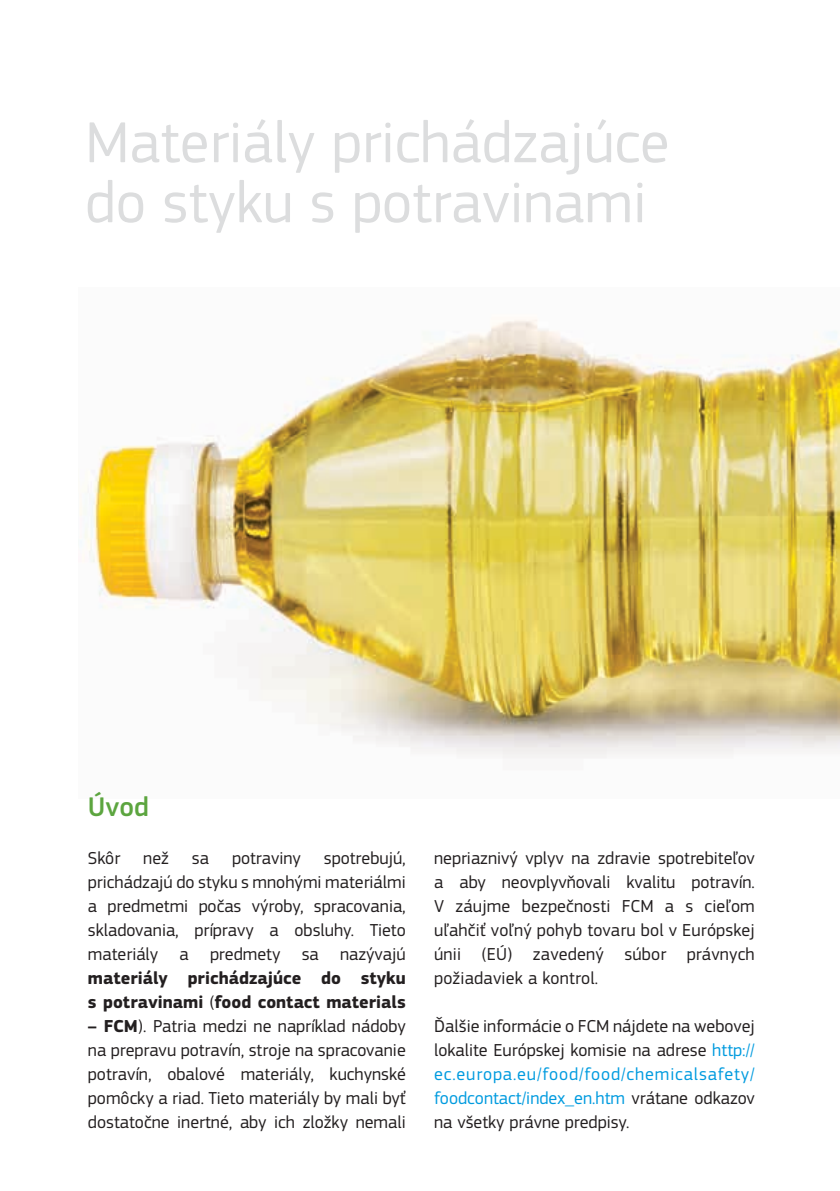
<style>
.page{position:relative;width:840px;height:1191px;background:#fff}
.page>*{position:absolute;margin:0;border:0;box-sizing:border-box;transform-origin:0 0}
.t1{font:60px/60px "EC Square Sans Pro";color:#dcddde}
.t2{font:500 28px "EC Square Sans Pro";color:#5ca53f}
.t3{font:18px/24px "EC Square Sans Pro";color:#231f20;text-align:justify}
.t4{font:700 18px/24px "EC Square Sans Pro";color:#231f20}
.s1{font-weight:400}
.s2{font-weight:700}
.s3{color:#009bdf}
</style>
<div class="page">
<img style="left:79px;top:319px;width:760px;height:439px">
<h1 class="t1" style="left:85px;top:113px;width:585px">Materiály prichádzajúce do styku s potravinami</h1>
<h2 class="t2" style="left:88px;top:790px;width:63px">Úvod</h2>
<p class="t3" style="left:88px;top:846px;width:34px">Skôr</p>
<p class="t3" style="left:143px;top:846px;width:27px">než</p>
<p class="t3" style="left:192px;top:846px;width:19px">sa</p>
<p class="t3" style="left:232px;top:846px;width:70px">potraviny</p>
<p class="t3" style="left:88px;top:846px;width:319px;text-indent:236px">spotrebujú, prichádzajú do styku s mnohými materiálmi a predmetmi počas výroby, spracovania, skladovania, prípravy a obsluhy. Tieto materiály a predmety sa nazývajú</p>
<p class="t4" style="left:88px;top:967px;width:319px">materiály prichádzajúce do styku s potravinami <span class="s1">(</span>food contact materials</p>
<p class="t3" style="left:88px;top:1014px;width:319px"><span class="s2">– FCM</span>). Patria medzi ne napríklad nádoby na prepravu potravín, stroje na spracovanie potravín, obalové materiály, kuchynské pomôcky a riad. Tieto materiály by mali byť dostatočne inertné, aby ich zložky nemali</p>
<p class="t3" style="left:434px;top:846px;width:322px">nepriaznivý vplyv na zdravie spotrebiteľov a aby neovplyvňovali kvalitu potravín.<br>V záujme bezpečnosti FCM a s cieľom uľahčiť voľný pohyb tovaru bol v Európskej únii (EÚ) zavedený súbor právnych požiadaviek a kontrol.</p>
<p class="t3" style="left:434px;top:1014px;width:322px">Ďalšie informácie o FCM nájdete na webovej lokalite Európskej komisie na adrese <span class="s3">http:// ec.europa.eu/food/food/chemicalsafety/ foodcontact/index_en.htm</span> vrátane odkazov na všetky právne predpisy.</p>
</div>
